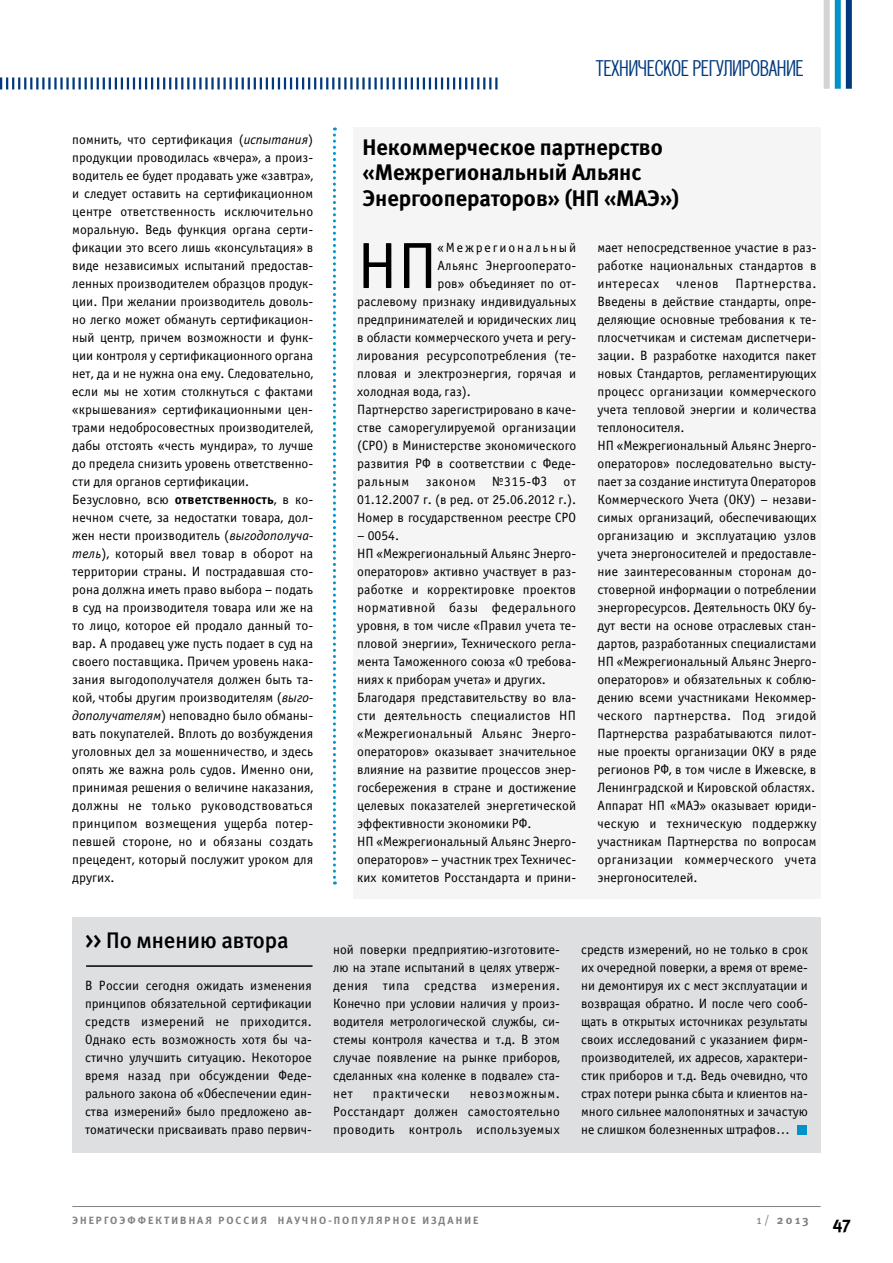
<style>
.page{position:relative;width:893px;height:1263px;background:#fff}
.page>*{position:absolute;margin:0;border:0;box-sizing:border-box;transform-origin:0 0}
.t1{font:65.55px "Officina Sans C";color:#000}
.t2{font:22.5px/25.5px "Meta Bold C";color:#000}
.t3{font:22.5px "Meta Medium C";color:#000}
.t4{font:19.5px "ft 68";color:#00397d}
.t5{font:18px "Meta Bold Caps C";color:#000}
.t6{font:13.65px/18px "Officina Sans C";color:#000;text-align:justify}
.t7{font:13.5px/18px "Officina Sans C";color:#000;text-align:justify}
.t8{font:13.5px "Officina Sans C";letter-spacing:.04em;color:#000}
.t9{font:13.5px "Officina Sans C";letter-spacing:.135em;color:#000}
.t10{font:13.5px "Officina Sans C";letter-spacing:.05em;color:#000}
.t11{font:12px "Meta Bold Caps C";color:#818084}
.t12{font:10.5px "Meta Bold Caps C";letter-spacing:.2em;color:#818084}
.s1{font-style:italic}
.s2{font-size:13.5px}
.s3{font-weight:700}
.s4{font-family:"Meta Book C"}
</style>
<div class="page">
<div style="left:846px;top:0;width:6px;height:89px;background:#00397d"></div>
<div style="left:824px;top:0;width:6px;height:89px;background:#d4d3d4"></div>
<div style="left:835px;top:0;width:6px;height:89px;background:#0092c8"></div>
<hr style="left:72px;top:1206px;width:749px;height:1px;background:#818084">
<svg style="left:0;top:77px;width:497px;height:12px"></svg>
<div style="left:72px;top:917px;width:749px;height:235px;background:#dddfe0"></div>
<div style="left:353px;top:128px;width:468px;height:771px;background:#f6f5f6"></div>
<hr style="left:86px;top:965px;width:227px;height:2px;background:#000">
<div style="left:797px;top:1125px;width:10px;height:9px;background:#0092c8"></div>
<svg style="left:333px;top:127px;width:3px;height:757px"></svg>
<h3 class="t4" style="left:596px;top:57px;width:209px">Техническое регулирование</h3>
<p class="t7" style="left:72px;top:131px;width:242px">помнить, что сертификация (<span class="s1">испытания</span>) продукции проводилась «вчера», а произ&shy;водитель ее будет продавать уже «завтра», и следует оставить на сертификационном центре ответственность исключительно моральную. Ведь функция органа серти&shy;фикации это всего лишь «консультация» в виде независимых испытаний предостав&shy;ленных производителем образцов продук&shy;ции. При желании производитель доволь&shy;но легко может обмануть сертификацион&shy;ный центр, причем возможности и функ&shy;ции контроля у сертификационного органа нет, да и не нужна она ему. Следовательно, если мы не хотим столкнуться с фактами «крышевания» сертификационными цен&shy;трами недобросовестных производителей, дабы отстоять «честь мундира», то лучше до предела снизить уровень ответственно&shy;сти для органов сертификации.</p>
<p class="t6" style="left:72px;top:491px;width:242px"><span class="s2">Б</span>езусловно, всю <span class="s3">ответственность</span>, в ко&shy;нечном счете, за недостатки товара, дол&shy;жен нести производитель (<span class="s1">выгодополуча&shy;тель</span>), который ввел товар в оборот на территории страны. И пострадавшая сто&shy;рона должна иметь право выбора – подать в суд на производителя товара или же на то лицо, которое ей продало данный то&shy;вар. А продавец уже пусть подает в суд на своего поставщика. Причем уровень нака&shy;зания выгодополучателя должен быть та&shy;кой, чтобы другим производителям (<span class="s1">выго&shy;дополучателям</span>) неповадно было обманы&shy;вать покупателей. В плоть до возбуждения уголовных дел за мошенничество, и здесь опять же важна роль судов. Именно они, принимая решения о величине наказания, должны не только руководствоваться принципом возмещения ущерба потер&shy;певшей стороне, но и обязаны создать прецедент, который послужит уроком для других.</p>
<h2 class="t3" style="left:85px;top:927px;width:205px">&gt;&gt; По мнению автора</h2>
<p class="t7" style="left:85px;top:977px;width:228px">В России сегодня ожидать изменения принципов обязательной сертификации средств измерений не приходится.<br>Однако есть возможность хотя бы ча&shy;стично улучшить ситуацию. Некоторое время назад при обсуждении Феде&shy;рального закона об «Обеспечении един&shy;ства измерений» было предложено ав&shy;томатически присваивать право первич-</p>
<h2 class="t2" style="left:362px;top:134px;width:318px">Некоммерческое партнерство «Межрегиональный Альянс<br>Энергооператоров» (НП «МАЭ»)</h2>
<h1 class="t1" style="left:357px;top:230px;width:82px">НП</h1>
<p class="t9" style="left:438px;top:240px;width:140px">«Межрегиональный</p>
<p class="t7" style="left:438px;top:257px;width:139px">Альянс Энергооперато-</p>
<p class="t7" style="left:438px;top:275px;width:140px">ров» объединяет по от-</p>
<p class="t7" style="left:357px;top:293px;width:220px">раслевому признаку индивидуальных</p>
<p class="t7" style="left:357px;top:311px;width:220px">предпринимателей и юридических лиц</p>
<p class="t7" style="left:357px;top:329px;width:220px">в области коммерческого учета и регу-</p>
<p class="t7" style="left:357px;top:347px;width:220px">лирования ресурсопотребления (те-</p>
<p class="t7" style="left:357px;top:365px;width:220px">пловая и электроэнергия, горячая и</p>
<p class="t7" style="left:357px;top:383px;width:115px">холодная вода, газ).</p>
<p class="t7" style="left:357px;top:401px;width:220px">Партнерство зарегистрировано в каче-</p>
<p class="t7" style="left:357px;top:419px;width:220px">стве саморегулируемой организации</p>
<p class="t7" style="left:357px;top:437px;width:220px">(СРО) в Министерстве экономического</p>
<p class="t7" style="left:357px;top:455px;width:219px">развития РФ в соответствии с Феде-</p>
<p class="t8" style="left:357px;top:474px;width:220px">ральным законом №315-ФЗ от</p>
<p class="t7" style="left:357px;top:491px;width:220px">01.12.2007 г. (в ред. от 25.06.2012 г.).</p>
<p class="t7" style="left:357px;top:509px;width:220px">Номер в государственном реестре СРО</p>
<p class="t7" style="left:357px;top:527px;width:221px;text-align:left">– 0054.<br>НП «Межрегиональный Альянс Энерго&shy;операторов» активно участвует в раз&shy;работке и корректировке проектов нормативной базы федерального уровня, в том числе «Правил учета те&shy;пловой энергии», Технического регла&shy;мента Таможенного союза «О требова&shy;ниях к приборам учета» и других.<br>Благодаря представительству во вла&shy;сти деятельность специалистов НП «Межрегиональный Альянс Энерго&shy;операторов» оказывает значительное влияние на развитие процессов энер&shy;госбережения в стране и достижение целевых показателей энергетической эффективности экономики РФ.<br>НП «Межрегиональный Альянс Энерго&shy;операторов» – участник трех Техничес&shy;ких комитетов Росстандарта и прини-</p>
<p class="t7" style="left:597px;top:239px;width:221px;text-align:left">мает непосредственное участие в раз&shy;работке национальных стандартов в интересах членов Партнерства.<br>В ведены в действие стандарты, опре&shy;деляющие основные требования к те&shy;плосчетчикам и системам диспетчери&shy;зации. В разработке находится пакет новых Стандартов, регламентирующих процесс организации коммерческого учета тепловой энергии и количества теплоносителя.<br>НП «Межрегиональный Альянс Энерго&shy;операторов» последовательно высту&shy;пает за создание института Операторов Коммерческого Учета (ОКУ) – незави&shy;симых организаций, обеспечивающих организацию и эксплуатацию узлов учета энергоносителей и предоставле&shy;ние заинтересованным сторонам до&shy;стоверной информации о потреблении энергоресурсов. Деятельность ОКУ бу&shy;дут вести на основе отраслевых стан&shy;дартов, разработанных специалистами НП «Межрегиональный Альянс Энерго&shy;операторов» и обязательных к соблю&shy;дению всеми участниками Некоммер&shy;ческого партнерства. Под эгидой Партнерства разрабатываются пилот&shy;ные проекты организации ОКУ в ряде регионов РФ, в том числе в Ижевске, в Ленинградской и Кировской областях.<br>Аппарат НП «МАЭ» оказывает юриди&shy;ческую и техническую поддержку участникам Партнерства по вопросам организации коммерческого учета энергоносителей.</p>
<p class="t7" style="left:333px;top:941px;width:228px">ной поверки предприятию-изготовите&shy;лю на этапе испытаний в целях утверж&shy;дения типа средства измерения.<br>Конечно при условии наличия у произ&shy;водителя метрологической службы, си&shy;стемы контроля качества и т.д. В этом случае появление на рынке приборов, сделанных «на коленке в подвале» ста&shy;нет</p>
<p class="t10" style="left:373px;top:1086px;width:78px">практически</p>
<p class="t7" style="left:333px;top:1085px;width:228px;text-indent:137px">невозможным.<br>Росстандарт должен самостоятельно проводить контроль используемых</p>
<p class="t7" style="left:581px;top:941px;width:228px">средств измерений, но не только в срок их очередной поверки, а время от време&shy;ни демонтируя их с мест эксплуатации и возвращая обратно. И после чего сооб&shy;щать в открытых источниках результаты своих исследований с указанием фирм&shy;производителей, их адресов, характери&shy;стик приборов и т.д. Ведь очевидно, что страх потери рынка сбыта и клиентов на&shy;много сильнее малопонятных и зачастую не слишком болезненных штрафов…</p>
<p class="t12" style="left:72px;top:1214px;width:408px">ЭНЕРГОЭФФЕКТИВНАЯ РОССИЯ НАУЧНО-ПОПУЛЯРНОЕ ИЗДАНИЕ</p>
<p class="t11" style="left:756px;top:1212px;width:54px"><span class="s4">1/</span> 2013</p>
<h3 class="t5" style="left:833px;top:1212px;width:20px">47</h3>
</div>
